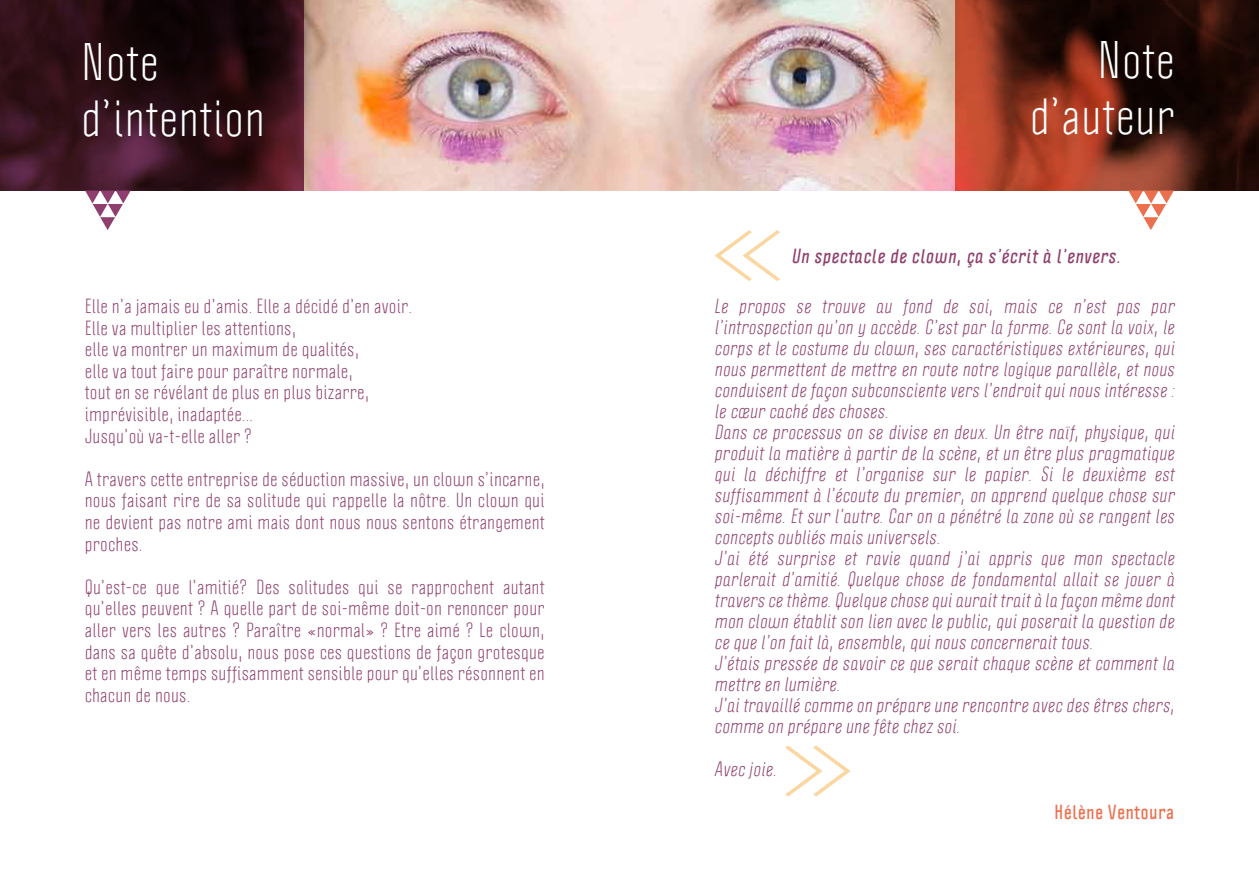
<style>
.page{position:relative;width:1259px;height:893px;background:#fff}
.page>*{position:absolute;margin:0;border:0;box-sizing:border-box;transform-origin:0 0}
.t1{font:46.35px/55.7px "Politica";letter-spacing:.05em;color:#fff}
.t2{font:italic 18px/21px "Politica";letter-spacing:.05em;color:#8e3f6d}
.t3{font:18px/21.6px "Politica";letter-spacing:.05em;color:#8e3f6d;text-align:justify}
.t4{font:italic 700 18px "Politica";letter-spacing:.05em;color:#8e3f6d}
.t5{font:700 18px "Politica";letter-spacing:.05em;color:#eb704e}
</style>
<div class="page">
<img style="left:304px;top:0;width:651px;height:191px">
<svg style="left:0;top:0;width:304px;height:191px;background:#2e1018"></svg>
<svg style="left:85px;top:191px;width:46px;height:39px"></svg>
<svg style="left:714px;top:230px;width:66px;height:51px"></svg>
<svg style="left:785px;top:746px;width:65px;height:50px"></svg>
<svg style="left:955px;top:0;width:304px;height:191px;background:#5e2316"></svg>
<svg style="left:1128px;top:191px;width:46px;height:39px"></svg>
<h1 class="t1" style="left:82px;top:35px;width:184px">Note d’intention</h1>
<p class="t3" style="left:85px;top:295px;width:328px;text-align:left">Elle n’a jamais eu d’amis. Elle a décidé d’en avoir.<br>Elle va multiplier les attentions,<br>elle va montrer un maximum de qualités,<br>elle va tout faire pour paraître normale,<br>tout en se révélant de plus en plus bizarre, imprévisible, inadaptée...<br>Jusqu’où va-t-elle aller ?</p>
<p class="t3" style="left:85px;top:468px;width:461px">A travers cette entreprise de séduction massive, un clown s’incarne, nous faisant rire de sa solitude qui rappelle la nôtre. Un clown qui ne devient pas notre ami mais dont nous nous sentons étrangement proches.</p>
<p class="t3" style="left:85px;top:576px;width:461px">Qu’est-ce que l’amitié? Des solitudes qui se rapprochent autant qu’elles peuvent ? A quelle part de soi-même doit-on renoncer pour aller vers les autres ? Paraître «normal» ? Etre aimé ? Le clown, dans sa quête d’absolu, nous pose ces questions de façon grotesque et en même temps suffisamment sensible pour qu’elles résonnent en chacun de nous.</p>
<h1 class="t1" style="left:1030px;top:33px;width:145px;text-align:right">Note d’auteur</h1>
<p class="t4" style="left:791px;top:244px;width:330px">Un spectacle de clown, ça s’écrit à l’envers.</p>
<p class="t2" style="left:714px;top:296px;width:461px">Le propos se trouve au fond de soi, mais ce n’est pas par l’introspection qu’on y accède. C’est par la forme. Ce sont la voix, le corps et le costume du clown, ses caractéristiques extérieures, qui nous permettent de mettre en route notre logique parallèle, et nous conduisent de façon subconsciente vers l’endroit qui nous intéresse : le cœur caché des choses.<br>Dans ce processus on se divise en deux. Un être naïf, physique, qui produit la matière à partir de la scène, et un être plus pragmatique qui la déchiffre et l’organise sur le papier. Si le deuxième est suffisamment à l’écoute du premier, on apprend quelque chose sur soi-même. Et sur l’autre. Car on a pénétré la zone où se rangent les concepts oubliés mais universels.<br>J’ai été surprise et ravie quand j’ai appris que mon spectacle parlerait d’amitié. Quelque chose de fondamental allait se jouer à travers ce thème. Quelque chose qui aurait trait à la façon même dont mon clown établit son lien avec le public, qui poserait la question de ce que l’on fait là, ensemble, qui nous concernerait tous.<br>J’étais pressée de savoir ce que serait chaque scène et comment la mettre en lumière.<br>J’ai travaillé comme on prépare une rencontre avec des êtres chers, comme on prépare une fête chez soi.</p>
<p class="t2" style="left:714px;top:758px;width:63px">Avec joie.</p>
<p class="t5" style="left:1054px;top:800px;width:121px">Hélène Ventoura</p>
</div>
